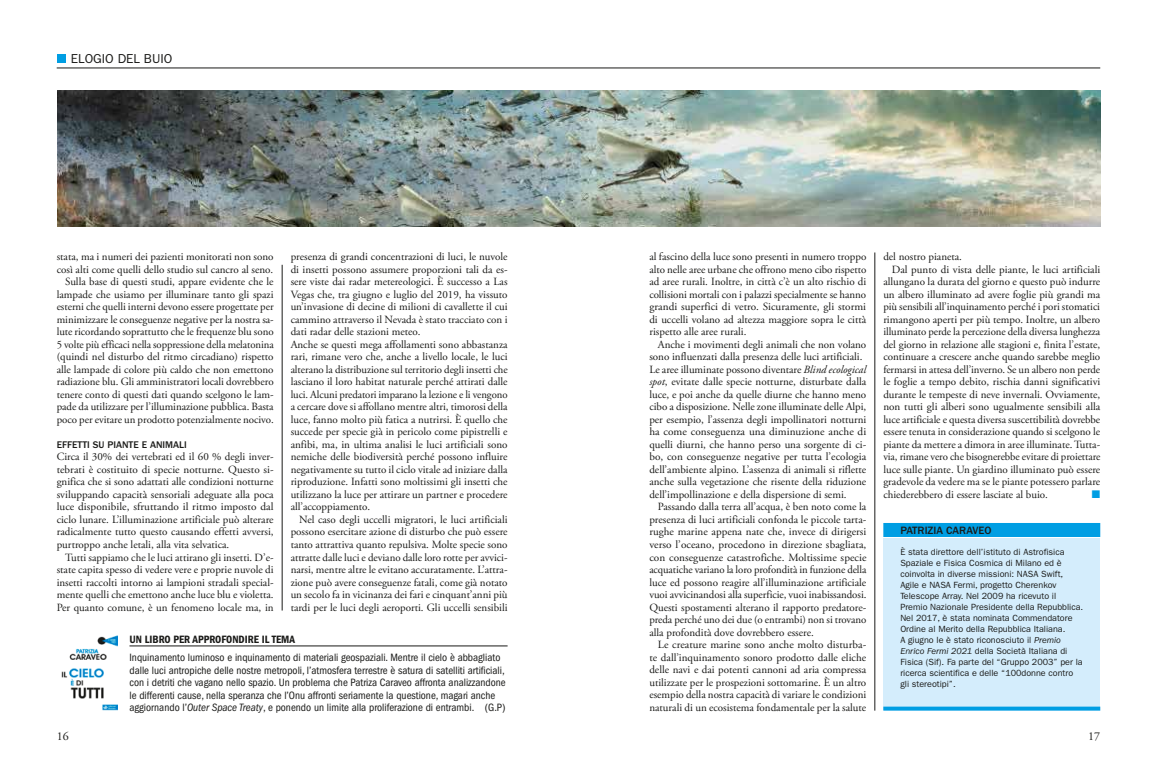
<style>
.page{position:relative;width:1157px;height:766px;background:#fff}
.page>*{position:absolute;margin:0;border:0;box-sizing:border-box;transform-origin:0 0}
.t1{font:13px "ITC Franklin Gothic Std";color:#1a1a18}
.t2{font:12px "Adobe Garamond Pro";color:#1a1a18}
.t3{font:11px/12.5px "Adobe Garamond Pro";color:#1a1a18;text-align:justify}
.t4{font:condensed 11px/12.5px "ITC Franklin Gothic Std";color:#1a1a18}
.t5{font:11px "ITC Franklin Gothic Std Dm Cd";color:#1a1a18}
.t6{font:500 11px "ITC Franklin Gothic Std";color:#1a1a18}
.t7{font:11px "Zapf Dingbats Std";color:#009ee3}
.t8{font:500 10px "ITC Franklin Gothic Std";color:#1a1a18}
.t9{font:9px/11px "ITC Franklin Gothic Std";color:#1a1a18}
.s1{font-style:italic}
</style>
<div class="page">
<div style="left:57px;top:54px;width:9px;height:9px;background:#009ee3"></div>
<hr style="left:57px;top:68px;width:1043px;height:1px;background:#1a1a18">
<hr style="left:282px;top:265px;width:1px;height:345px;background:#1a1a18">
<hr style="left:874px;top:252px;width:1px;height:458px;background:#1a1a18">
<img style="left:57px;top:90px;width:1043px;height:137px">
<div style="left:883px;top:538px;width:217px;height:171px;background:#d4edfc"></div>
<div style="left:883px;top:523px;width:217px;height:14px;background:#009ee3"></div>
<svg style="left:883px;top:706px;width:217px;height:4px"></svg>
<hr style="left:129px;top:645px;width:378px;height:1px;background:#1a1a18">
<img style="left:61px;top:635px;width:56px;height:75px">
<p class="t1" style="left:71px;top:51px;width:103px">ELOGIO DEL BUIO</p>
<p class="t3" style="left:57px;top:251px;width:218px;text-align:right">stata, ma i numeri dei pazienti monitorati non sono così alti come quelli dello studio sul cancro al seno.<br>Sulla base di questi studi, appare evidente che le lampade che usiamo per illuminare tanto gli spazi esterni che quelli interni devono essere progettate per minimizzare le conseguenze negative per la nostra sa&shy;lute ricordando soprattutto che le frequenze blu sono 5 volte più efficaci nella soppressione della melatonina (quindi nel disturbo del ritmo circadiano) rispetto alle lampade di colore più caldo che non emettono radiazione blu. Gli amministratori locali dovrebbero tenere conto di questi dati quando scelgono le lam&shy;pade da utilizzare per l’illuminazione pubblica. Basta poco per evitare un prodotto potenzialmente nocivo.</p>
<p class="t8" style="left:57px;top:439px;width:132px">EFFETTI SU PIANTE E ANIMALI</p>
<p class="t3" style="left:57px;top:451px;width:218px">Circa il 30% dei vertebrati ed il 60 % degli inver&shy;tebrati è costituito di specie notturne. Questo si&shy;gnifica che si sono adattati alle condizioni notturne sviluppando capacità sensoriali adeguate alla poca luce disponibile, sfruttando il ritmo imposto dal ciclo lunare. L’illuminazione artificiale può alterare radicalmente tutto questo causando effetti avversi, purtroppo anche letali, alla vita selvatica.</p>
<p class="t3" style="left:57px;top:551px;width:218px;text-indent:9px">Tutti sappiamo che le luci attirano gli insetti. D’e&shy;state capita spesso di vedere vere e proprie nuvole di insetti raccolti intorno ai lampioni stradali special&shy;mente quelli che emettono anche luce blu e violetta.<br>Per quanto comune, è un fenomeno locale ma, in</p>
<p class="t9" style="left:900px;top:546px;width:184px">È stata direttore dell’istituto di Astrofisica Spaziale e Fisica Cosmica di Milano ed è coinvolta in diverse missioni: NASA Swift, Agile e NASA Fermi, progetto Cherenkov Telescope Array. Nel 2009 ha ricevuto il Premio Nazionale Presidente della Repubblica.<br>Nel 2017, è stata nominata Commendatore Ordine al Merito della Repubblica Italiana.<br>A giugno le è stato riconosciuto il <span class="s1">Premio Enrico Fermi 2021</span> della Società Italiana di Fisica (Sif). Fa parte del “Gruppo 2003” per la ricerca scientifica e delle “100donne contro gli stereotipi”.</p>
<p class="t3" style="left:649px;top:251px;width:218px">al fascino della luce sono presenti in numero troppo alto nelle aree urbane che offrono meno cibo rispetto ad aree rurali. Inoltre, in città c’è un alto rischio di collisioni mortali con i palazzi specialmente se hanno grandi superfici di vetro. Sicuramente, gli stormi di uccelli volano ad altezza maggiore sopra le città rispetto alle aree rurali.</p>
<p class="t3" style="left:649px;top:338px;width:218px;text-align:left;text-indent:9px">Anche i movimenti degli animali che non volano sono influenzati dalla presenza delle luci artificiali.<br>Le aree illuminate possono diventare <span class="s1">Blind ecological spot</span>, evitate dalle specie notturne, disturbate dalla luce, e poi anche da quelle diurne che hanno meno cibo a disposizione. Nelle zone illuminate delle Alpi, per esempio, l’assenza degli impollinatori notturni ha come conseguenza una diminuzione anche di quelli diurni, che hanno perso una sorgente di ci&shy;bo, con conseguenze negative per tutta l’ecologia dell’ambiente alpino. L’assenza di animali si riflette anche sulla vegetazione che risente della riduzione dell’impollinazione e della dispersione di semi.</p>
<p class="t3" style="left:649px;top:501px;width:219px;text-indent:9px">Passando dalla terra all’acqua, è ben noto come la presenza di luci artificiali confonda le piccole tarta&shy;rughe marine appena nate che, invece di dirigersi verso l’oceano, procedono in direzione sbagliata, con conseguenze catastrofiche. Moltissime specie acquatiche variano la loro profondità in funzione della luce ed possono reagire all’illuminazione artificiale vuoi avvicinandosi alla superficie, vuoi inabissandosi.<br>Questi spostamenti alterano il rapporto predatore&shy;preda perché uno dei due (o entrambi) non si trovano alla profondità dove dovrebbero essere.</p>
<p class="t3" style="left:649px;top:638px;width:218px;text-indent:9px">Le creature marine sono anche molto disturba&shy;te dall’inquinamento sonoro prodotto dalle eliche delle navi e dai potenti cannoni ad aria compressa utilizzate per le prospezioni sottomarine. È un altro esempio della nostra capacità di variare le condizioni naturali di un ecosistema fondamentale per la salute</p>
<p class="t3" style="left:883px;top:251px;width:80px">del nostro pianeta.</p>
<p class="t3" style="left:891px;top:263px;width:210px">Dal punto di vista delle piante, le luci artificiali</p>
<p class="t3" style="left:883px;top:276px;width:218px">allungano la durata del giorno e questo può indurre</p>
<p class="t3" style="left:883px;top:288px;width:218px">un albero illuminato ad avere foglie più grandi ma</p>
<p class="t3" style="left:883px;top:301px;width:218px">più sensibili all’inquinamento perché i pori stomatici</p>
<p class="t3" style="left:883px;top:313px;width:218px">rimangono aperti per più tempo. Inoltre, un albero</p>
<p class="t3" style="left:883px;top:326px;width:218px">illuminato perde la percezione della diversa lunghezza</p>
<p class="t3" style="left:883px;top:338px;width:218px">del giorno in relazione alle stagioni e, finita l’estate,</p>
<p class="t3" style="left:883px;top:351px;width:218px">continuare a crescere anche quando sarebbe meglio</p>
<p class="t3" style="left:883px;top:363px;width:218px">fermarsi in attesa dell’inverno. Se un albero non perde</p>
<p class="t3" style="left:883px;top:376px;width:218px">le foglie a tempo debito, rischia danni significativi</p>
<p class="t3" style="left:883px;top:388px;width:218px">durante le tempeste di neve invernali. Ovviamente,</p>
<p class="t3" style="left:883px;top:401px;width:218px">non tutti gli alberi sono ugualmente sensibili alla</p>
<p class="t3" style="left:883px;top:413px;width:218px">luce artificiale e questa diversa suscettibilità dovrebbe</p>
<p class="t3" style="left:883px;top:426px;width:218px">essere tenuta in considerazione quando si scelgono le</p>
<p class="t3" style="left:883px;top:438px;width:218px">piante da mettere a dimora in aree illuminate. Tutta-</p>
<p class="t3" style="left:883px;top:451px;width:219px">via, rimane vero che bisognerebbe evitare di proiettare</p>
<p class="t3" style="left:883px;top:463px;width:218px">luce sulle piante. Un giardino illuminato può essere</p>
<p class="t3" style="left:883px;top:476px;width:218px">gradevole da vedere ma se le piante potessero parlare</p>
<p class="t3" style="left:883px;top:488px;width:166px">chiederebbero di essere lasciate al buio.</p>
<p class="t7" style="left:1091px;top:489px;width:10px">■</p>
<p class="t3" style="left:291px;top:251px;width:219px;text-align:left">presenza di grandi concentrazioni di luci, le nuvole di insetti possono assumere proporzioni tali da es&shy;sere viste dai radar metereologici. È successo a Las Vegas che, tra giugno e luglio del 2019, ha vissuto un’invasione di decine di milioni di cavallette il cui cammino attraverso il Nevada è stato tracciato con i dati radar delle stazioni meteo.<br>Anche se questi mega affollamenti sono abbastanza rari, rimane vero che, anche a livello locale, le luci alterano la distribuzione sul territorio degli insetti che lasciano il loro habitat naturale perché attirati dalle luci. Alcuni predatori imparano la lezione e li vengono a cercare dove si affollano mentre altri, timorosi della luce, fanno molto più fatica a nutrirsi. È quello che succede per specie già in pericolo come pipistrelli e anfibi, ma, in ultima analisi le luci artificiali sono nemiche delle biodiversità perché possono influire negativamente su tutto il ciclo vitale ad iniziare dalla riproduzione. Infatti sono moltissimi gli insetti che utilizzano la luce per attirare un partner e procedere all’accoppiamento.</p>
<p class="t3" style="left:291px;top:513px;width:218px;text-indent:9px">Nel caso degli uccelli migratori, le luci artificiali possono esercitare azione di disturbo che può essere tanto attrattiva quanto repulsiva. Molte specie sono attratte dalle luci e deviano dalle loro rotte per avvici&shy;narsi, mentre altre le evitano accuratamente. L’attra&shy;zione può avere conseguenze fatali, come già notato un secolo fa in vicinanza dei fari e cinquant’anni più tardi per le luci degli aeroporti. Gli uccelli sensibili</p>
<p class="t6" style="left:900px;top:524px;width:93px">PATRIZIA CARAVEO</p>
<p class="t5" style="left:129px;top:632px;width:167px">UN LIBRO PER APPROFONDIRE IL TEMA</p>
<p class="t4" style="left:129px;top:651px;width:378px">Inquinamento luminoso e inquinamento di materiali geospaziali. Mentre il cielo è abbagliato dalle luci antropiche delle nostre metropoli, l’atmosfera terrestre è satura di satelliti artificiali, con i detriti che vagano nello spazio. Un problema che Patriza Caraveo affronta analizzandone le differenti cause, nella speranza che l’Onu affronti seriamente la questione, magari anche aggiornando l’<span class="s1">Outer Space Treaty</span>, e ponendo un limite alla proliferazione di entrambi. (G.P)</p>
<p class="t2" style="left:57px;top:728px;width:13px">16</p>
<p class="t2" style="left:1088px;top:728px;width:13px">17</p>
</div>
